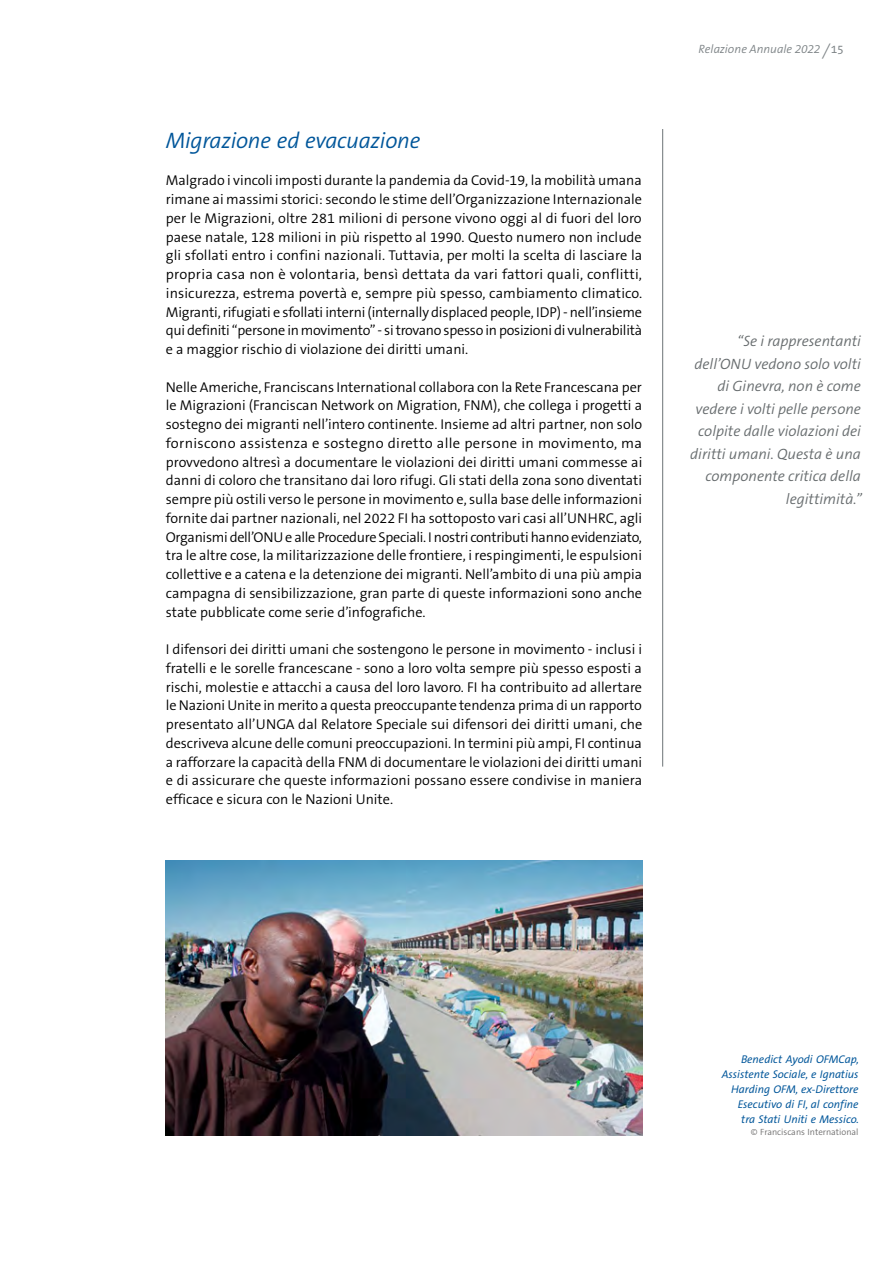
<style>
.page{position:relative;width:893px;height:1263px;background:#fff}
.page>*{position:absolute;margin:0;border:0;box-sizing:border-box;transform-origin:0 0}
.fi_17_head{font:italic 300 22.5px "The Sans B W4";letter-spacing:-.01em;color:#00569a}
.fi_17_zitate{font:italic 300 15px/22.5px "The Sans B W4";color:#676c6e;text-align:right}
.fi_17_fließtext_neu{font:300 14.25px/18.8px "The Sans B W4";color:#000;text-align:justify}
.t1{font:italic 300 12px "The Sans B W4";color:#7d8386}
.fi_bildunterschrift{font:italic 11.25px/15px "The Sans Office";color:#00569a;text-align:right}
.bildnachweis_links_neu{font:300 9px "The Sans B W4";color:#706f6f}
.s1{font-size:16.5px}
.s2{font-family:"The Sans Office";font-weight:400;font-style:normal}
</style>
<div class="page">
<hr style="left:662px;top:129px;width:1px;height:638px;background:#7d8386">
<img style="left:166px;top:860px;width:476px;height:276px">
<p class="fi_17_head" style="left:166px;top:127px;width:256px">Migrazione ed evacuazione</p>
<p class="fi_17_fließtext_neu" style="left:166px;top:171px;width:478px">Malgrado i vincoli imposti durante la pandemia da Covid-19, la mobilità umana rimane ai massimi storici: secondo le stime dell’Organizzazione Internazionale per le Migrazioni, oltre 281 milioni di persone vivono oggi al di fuori del loro paese natale, 128 milioni in più rispetto al 1990. Questo numero non include gli sfollati entro i confini nazionali. Tuttavia, per molti la scelta di lasciare la propria casa non è volontaria, bensì dettata da vari fattori quali, conflitti, insicurezza, estrema povertà e, sempre più spesso, cambiamento climatico.<br>Migranti, rifugiati e sfollati interni (internally displaced people, IDP) - nell’insieme qui definiti “persone in movimento” - si trovano spesso in posizioni di vulnerabilità e a maggior rischio di violazione dei diritti umani.</p>
<p class="fi_17_fließtext_neu" style="left:166px;top:377px;width:478px">Nelle Americhe, Franciscans International collabora con la Rete Francescana per le Migrazioni (Franciscan Network on Migration, FNM), che collega i progetti a sostegno dei migranti nell’intero continente. Insieme ad altri partner, non solo forniscono assistenza e sostegno diretto alle persone in movimento, ma provvedono altresì a documentare le violazioni dei diritti umani commesse ai danni di coloro che transitano dai loro rifugi. Gli stati della zona sono diventati sempre più ostili verso le persone in movimento e, sulla base delle informazioni fornite dai partner nazionali, nel 2022 FI ha sottoposto vari casi all’UNHRC, agli Organismi dell’ONU e alle Procedure Speciali. I nostri contributi hanno evidenziato, tra le altre cose, la militarizzazione delle frontiere, i respingimenti, le espulsioni collettive e a catena e la detenzione dei migranti. Nell’ambito di una più ampia campagna di sensibilizzazione, gran parte di queste informazioni sono anche state pubblicate come serie d’infografiche.</p>
<p class="fi_17_fließtext_neu" style="left:166px;top:640px;width:478px">I difensori dei diritti umani che sostengono le persone in movimento - inclusi i fratelli e le sorelle francescane - sono a loro volta sempre più spesso esposti a rischi, molestie e attacchi a causa del loro lavoro. FI ha contribuito ad allertare le Nazioni Unite in merito a questa preoccupante tendenza prima di un rapporto presentato all’UNGA dal Relatore Speciale sui difensori dei diritti umani, che descriveva alcune delle comuni preoccupazioni. In termini più ampi, FI continua a rafforzare la capacità della FNM di documentare le violazioni dei diritti umani e di assicurare che queste informazioni possano essere condivise in maniera efficace e sicura con le Nazioni Unite.</p>
<p class="t1" style="left:698px;top:42px;width:147px">Relazione Annuale 2022 <span class="s1">/</span> <span class="s2">15</span></p>
<p class="fi_17_zitate" style="left:690px;top:330px;width:173px">“Se i rappresentanti dell’ONU vedono solo volti di Ginevra, non è come vedere i volti pelle persone colpite dalle violazioni dei diritti umani. Questa è una componente critica della legittimità.”</p>
<p class="fi_bildunterschrift" style="left:722px;top:1052px;width:139px">Benedict Ayodi OFMCap,<br>Assistente Sociale, e Ignatius<br>Harding OFM, ex-Direttore<br>Esecutivo di FI, al confine tra Stati Uniti e Messico.</p>
<p class="bildnachweis_links_neu" style="left:751px;top:1126px;width:109px">© Franciscans International</p>
</div>
